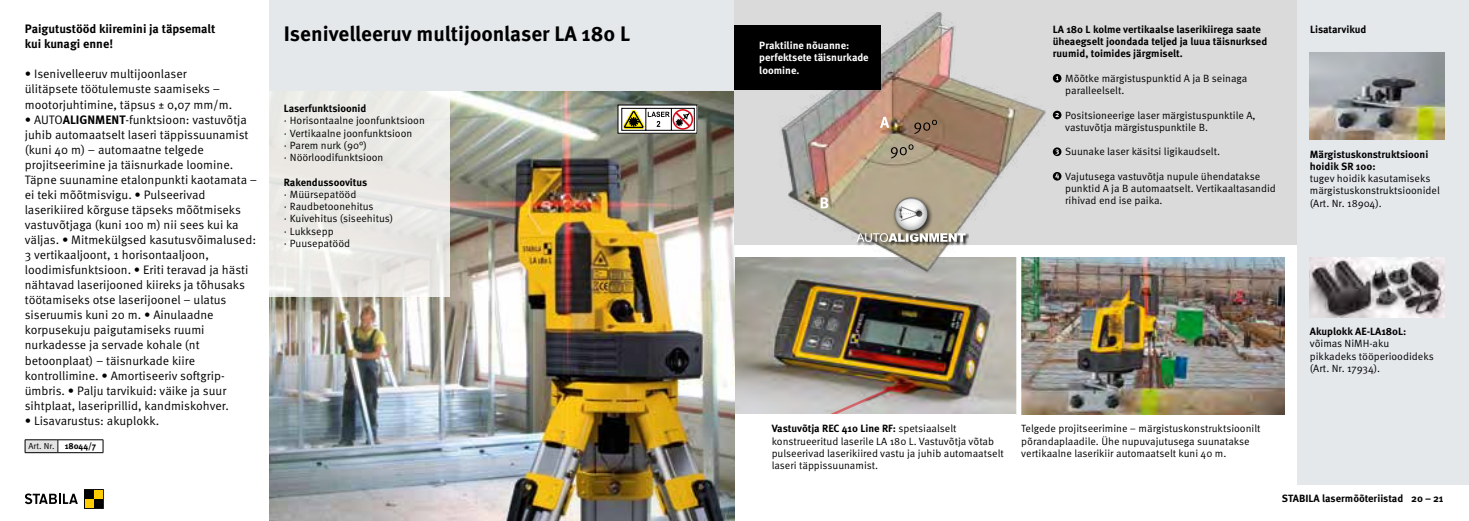
<style>
.page{position:relative;width:1469px;height:521px;background:#fff}
.page>*{position:absolute;margin:0;border:0;box-sizing:border-box;transform-origin:0 0}
.t1{font:700 21px "Meta Pro";color:#000}
.t2{font:12.25px/15px "Meta Pro";color:#000}
.t3{font:700 12.25px/15px "Meta Pro";color:#000}
.t4{font:10.5px/12.2px "Meta Pro";color:#000}
.t5{font:700 10.5px/12.2px "Meta Pro";color:#000}
.t6{font:700 10.5px/12.2px "Meta Pro";color:#fff}
.t7{font:8.75px "Meta Pro";color:#000}
.s1{font-weight:700}
</style>
<div class="page">
<img style="left:734px;top:257px;width:550px;height:157px">
<svg style="left:758px;top:386px;width:135px;height:28px;background:#c3bcbb"></svg>
<div style="left:269px;top:0;width:465px;height:92px;background:#e4e8eb"></div>
<img style="left:269px;top:92px;width:465px;height:429px">
<div style="left:734px;top:0;width:563px;height:244px;background:#dadada"></div>
<img style="left:780px;top:13px;width:265px;height:259px">
<div style="left:856px;top:233px;width:113px;height:13px;background:#000;opacity:.8"></div>
<svg style="left:856px;top:233px;width:109px;height:9px"></svg>
<div style="left:891px;top:195px;width:42px;height:41px;background:#000;opacity:.75"></div>
<svg style="left:894px;top:197px;width:33px;height:33px"></svg>
<svg style="left:897px;top:199px;width:27px;height:20px"></svg>
<svg style="left:897px;top:204px;width:27px;height:18px"></svg>
<svg style="left:914px;top:120px;width:23px;height:14px"></svg>
<svg style="left:890px;top:144px;width:23px;height:14px"></svg>
<svg style="left:880px;top:117px;width:9px;height:11px"></svg>
<svg style="left:820px;top:197px;width:8px;height:11px"></svg>
<div style="left:734px;top:25px;width:147px;height:65px;background:#000"></div>
<div style="left:269px;top:92px;width:181px;height:205px;background:#eae9e5"></div>
<div style="left:1297px;top:0;width:171px;height:485px;background:#e4e8eb"></div>
<div style="left:1016px;top:253px;width:5px;height:166px;background:#fff"></div>
<img style="left:1309px;top:52px;width:135px;height:88px">
<img style="left:1309px;top:257px;width:135px;height:60px">
<div style="left:618px;top:105px;width:79px;height:28px;background:#fff"></div>
<div style="left:617px;top:105px;width:80px;height:29px;border:1px solid #000"></div>
<svg style="left:621px;top:105px;width:76px;height:26px"></svg>
<svg style="left:25px;top:493px;width:53px;height:11px"></svg>
<svg style="left:84px;top:489px;width:20px;height:20px"></svg>
<div style="left:94px;top:490px;width:9px;height:9px;background:#fc0"></div>
<div style="left:85px;top:499px;width:9px;height:8px;background:#fc0"></div>
<div style="left:25px;top:440px;width:33px;height:13px;background:#e3e3e3"></div>
<svg style="left:25px;top:440px;width:1px;height:12px"></svg>
<hr style="left:25px;top:439px;width:33px;height:1px;background:#000">
<hr style="left:25px;top:452px;width:33px;height:1px;background:#000">
<svg style="left:58px;top:440px;width:1px;height:12px"></svg>
<hr style="left:58px;top:439px;width:45px;height:1px;background:#000">
<svg style="left:103px;top:440px;width:1px;height:12px"></svg>
<hr style="left:58px;top:452px;width:45px;height:1px;background:#000">
<svg style="left:1052px;top:74px;width:9px;height:9px"></svg>
<svg style="left:1055px;top:76px;width:3px;height:4px"></svg>
<svg style="left:1052px;top:111px;width:9px;height:8px"></svg>
<svg style="left:1055px;top:113px;width:3px;height:4px"></svg>
<svg style="left:1052px;top:147px;width:9px;height:9px"></svg>
<svg style="left:1055px;top:149px;width:3px;height:6px"></svg>
<svg style="left:1052px;top:172px;width:9px;height:9px"></svg>
<svg style="left:1055px;top:173px;width:4px;height:6px"></svg>
<p class="t3" style="left:25px;top:22px;width:192px">Paigutustööd kiiremini ja täpsemalt kui kunagi enne!</p>
<p class="t2" style="left:25px;top:67px;width:209px">• Isenivelleeruv multijoonlaser ülitäpsete töötulemuste saamiseks – mootorjuhtimine, täpsus ± 0,07 mm/m.</p>
<p class="t2" style="left:25px;top:112px;width:234px">• AUTO<span class="s1">ALIGNMENT</span>-funktsioon: vastuvõtja juhib automaatselt laseri täppissuunamist (kuni 40 m) – automaatne telgede projitseerimine ja täisnurkade loomine.<br>Täpne suunamine etalonpunkti kaotamata – ei teki mõõtmisvigu. • Pulseerivad laserikiired kõrguse täpseks mõõtmiseks vastuvõtjaga (kuni 100 m) nii sees kui ka väljas. • Mitmekülgsed kasutusvõimalused:<br>3 vertikaaljoont, 1 horisontaaljoon, loodimisfunktsioon. • Eriti teravad ja hästi nähtavad laserijooned kiireks ja tõhusaks töötamiseks otse laserijoonel – ulatus siseruumis kuni 20 m. • Ainulaadne korpusekuju paigutamiseks ruumi nurkadesse ja servade kohale (nt betoonplaat) – täisnurkade kiire kontrollimine. • Amortiseeriv softgrip&shy;ümbris. • Palju tarvikuid: väike ja suur sihtplaat, laseriprillid, kandmiskohver.</p>
<p class="t2" style="left:25px;top:413px;width:136px">• Lisavarustus: akuplokk.</p>
<p class="t7" style="left:28px;top:440px;width:69px">Art. Nr. <span class="s1">18044/7</span></p>
<h1 class="t1" style="left:284px;top:20px;width:348px">Isenivelleeruv multijoonlaser LA 180 L</h1>
<p class="t5" style="left:284px;top:102px;width:84px">Laserfunktsioonid</p>
<p class="t4" style="left:284px;top:115px;width:143px">· Horisontaalne joonfunktsioon · Vertikaalne joonfunktsioon<br>· Parem nurk (90°)<br>· Nöörloodifunktsioon</p>
<p class="t5" style="left:284px;top:176px;width:85px">Rakendussoovitus</p>
<p class="t4" style="left:284px;top:188px;width:111px">· Müürsepatööd<br>· Raudbetoonehitus<br>· Kuivehitus (siseehitus) · Lukksepp<br>· Puusepatööd</p>
<p class="t6" style="left:759px;top:39px;width:111px">Praktiline nõuanne: perfektsete täisnurkade loomine.</p>
<p class="t5" style="left:1052px;top:23px;width:216px">LA 180 L kolme vertikaalse laserikiirega saate üheaegselt joondada teljed ja luua täisnurksed ruumid, toimides järgmiselt.</p>
<p class="t4" style="left:1065px;top:72px;width:184px">Mõõtke märgistuspunktid A ja B seinaga paralleelselt.</p>
<p class="t4" style="left:1065px;top:109px;width:192px">Positsioneerige laser märgistuspunktile A, vastuvõtja märgistuspunktile B.</p>
<p class="t4" style="left:1065px;top:146px;width:156px">Suunake laser käsitsi ligikaudselt.</p>
<p class="t4" style="left:1065px;top:170px;width:212px">Vajutusega vastuvõtja nupule ühendatakse punktid A ja B automaatselt. Vertikaaltasandid rihivad end ise paika.</p>
<p class="t5" style="left:1310px;top:23px;width:58px">Lisatarvikud</p>
<p class="t5" style="left:1309px;top:148px;width:120px">Märgistuskonstruktsiooni hoidik SR 100:</p>
<p class="t4" style="left:1309px;top:172px;width:132px">tugev hoidik kasutamiseks märgistuskonstruktsioonidel (Art. Nr. 18904).</p>
<p class="t4" style="left:771px;top:423px;width:234px"><span class="s1">Vastuvõtja REC 410 Line RF:</span> spetsiaalselt konstrueeritud laserile LA 180 L. Vastuvõtja võtab pulseerivad laserikiired vastu ja juhib automaatselt laseri täppissuunamist.</p>
<p class="t4" style="left:1021px;top:423px;width:241px">Telgede projitseerimine – märgistuskonstruktsioonilt põrandaplaadile. Ühe nupuvajutusega suunatakse vertikaalne laserikiir automaatselt kuni 40 m.</p>
<p class="t5" style="left:1309px;top:325px;width:98px">Akuplokk AE-LA180L:</p>
<p class="t4" style="left:1309px;top:338px;width:125px">võimas NiMH-aku pikkadeks tööperioodideks (Art. Nr. 17934).</p>
<p class="t5" style="left:1281px;top:492px;width:163px">STABILA lasermõõteriistad 20 – 21</p>
</div>
